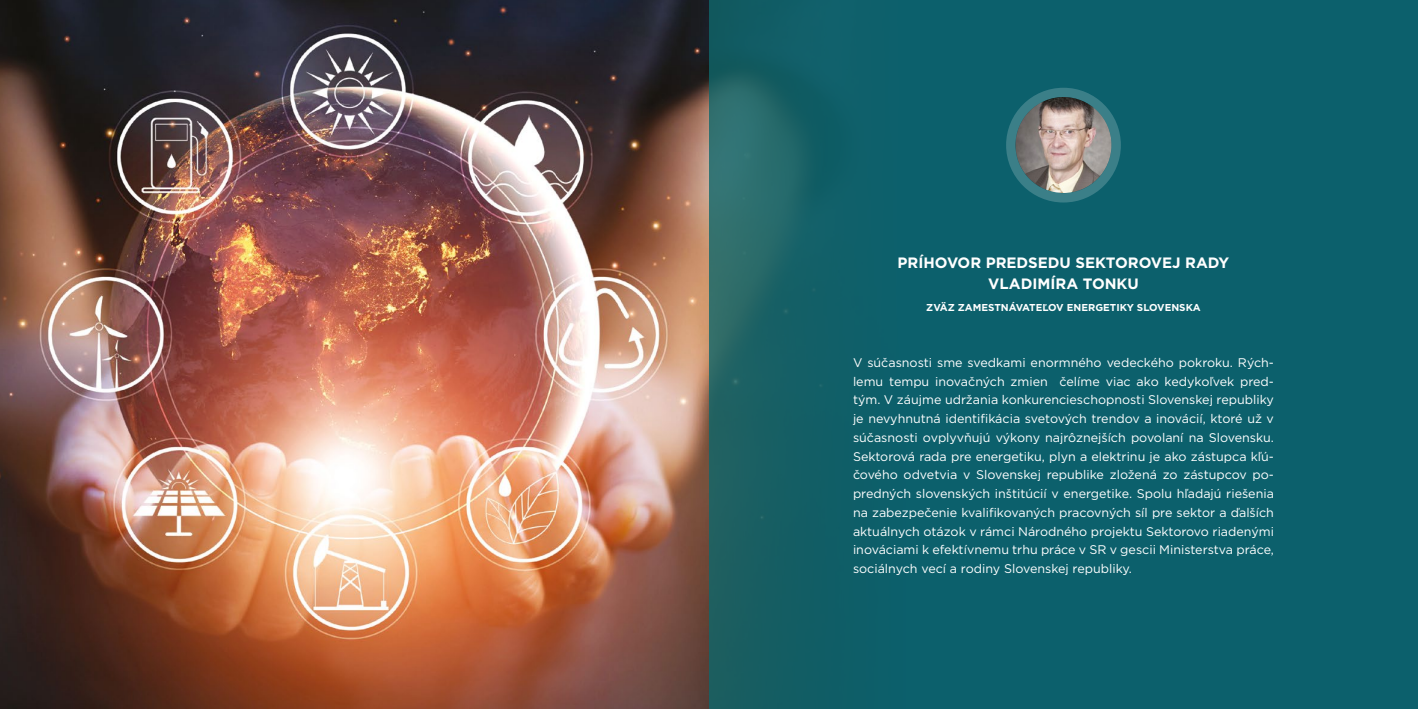
<style>
.page{position:relative;width:1418px;height:709px;background:#fff}
.page>*{position:absolute;margin:0;border:0;box-sizing:border-box;transform-origin:0 0}
.t1{font:700 15px/21.2px "Gotham";color:#fff;text-align:center}
.t2{font:12.5px/18.8px "Gotham";color:#fff;text-align:justify}
.t3{font:700 10px "Gotham";color:#fff}
</style>
<div class="page">
<img style="left:0;top:0;width:709px;height:709px">
<svg style="left:709px;top:0;width:708px;height:709px;background:#0e606a"></svg>
<div style="left:1006px;top:88px;width:114px;height:114px;border:9px solid #fff;border-radius:50%"></div>
<img style="left:1015px;top:97px;width:96px;height:96px;border-radius:48px">
<p class="t1" style="left:897px;top:251px;width:333px">PRÍHOVOR PREDSEDU SEKTOROVEJ RADY<br>VLADIMÍRA TONKU</p>
<p class="t3" style="left:926px;top:301px;width:276px">ZVÄZ ZAMESTNÁVATEĽOV ENERGETIKY SLOVENSKA</p>
<p class="t2" style="left:853px;top:353px;width:422px">V súčasnosti sme svedkami enormného vedeckého pokroku. Rých&shy;lemu tempu inovačných zmien čelíme viac ako kedykoľvek pred&shy;tým. V záujme udržania konkurencieschopnosti Slovenskej republiky je nevyhnutná identifikácia svetových trendov a inovácií, ktoré už v súčasnosti ovplyvňujú výkony najrôznejších povolaní na Slovensku.<br>Sektorová rada pre energetiku, plyn a elektrinu je ako zástupca kľú&shy;čového odvetvia v Slovenskej republike zložená zo zástupcov po&shy;predných slovenských inštitúcií v energetike. Spolu hľadajú riešenia na zabezpečenie kvalifikovaných pracovných síl pre sektor a ďalších aktuálnych otázok v rámci Národného projektu Sektorovo riadenými inováciami k efektívnemu trhu práce v SR v gescii Ministerstva práce, sociálnych vecí a rodiny Slovenskej republiky.</p>
</div>
